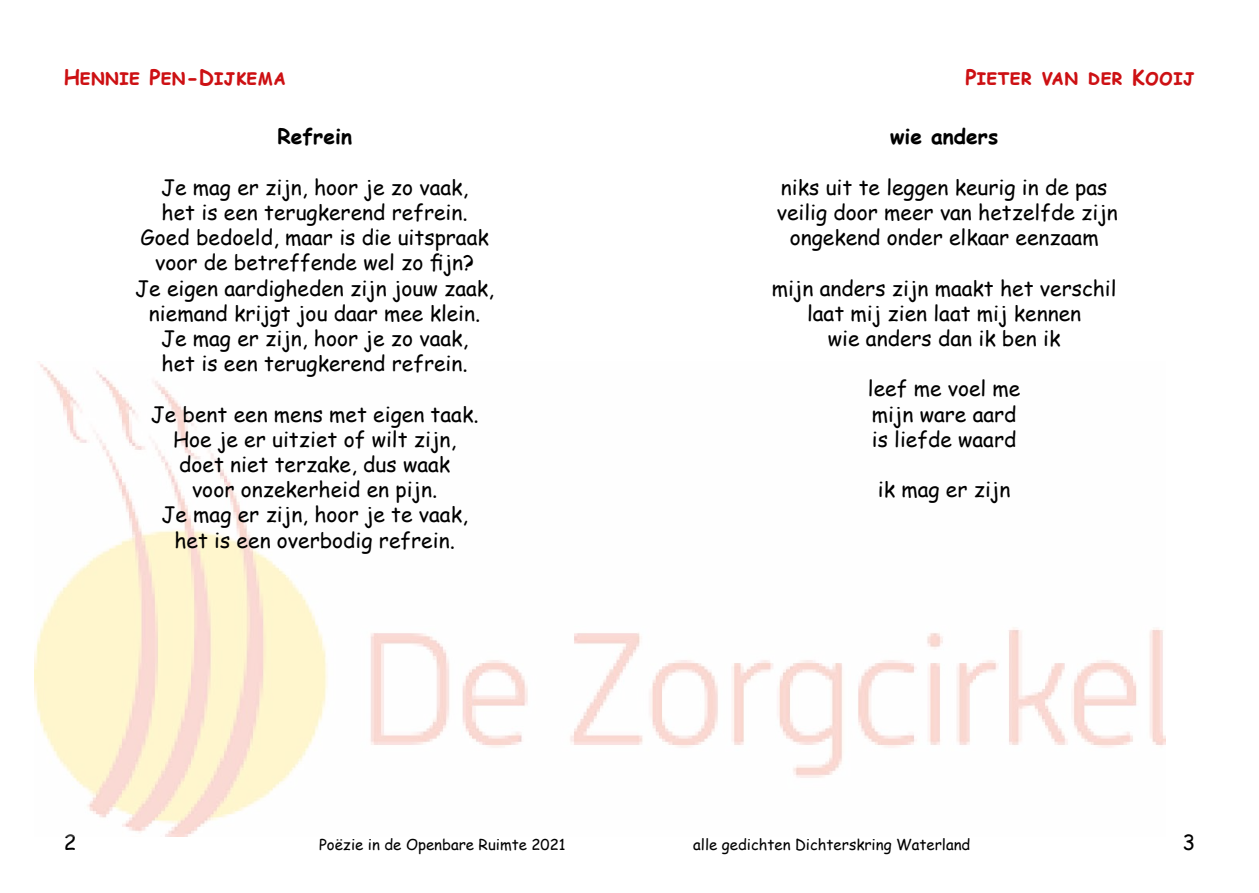
<style>
.page{position:relative;width:1259px;height:893px;background:#fff}
.page>*{position:absolute;margin:0;border:0;box-sizing:border-box;transform-origin:0 0}
.t1{font:21px/25.2px "Comic Sans MS";color:#000;text-align:center}
.t2{font:700 21px "Comic Sans MS";color:#cd1013}
.t3{font:700 21px "Comic Sans MS";color:#000}
.t4{font:15px "Comic Sans MS";color:#000}
</style>
<div class="page">
<img style="left:34px;top:361px;width:1131px;height:475px">
<p class="t2" style="left:64px;top:62px;width:224px">Hennie Pen-Dijkema</p>
<p class="t2" style="left:965px;top:62px;width:231px">Pieter van der Kooij</p>
<p class="t3" style="left:277px;top:121px;width:76px">Refrein</p>
<p class="t1" style="left:135px;top:174px;width:360px">Je mag er zijn, hoor je zo vaak,<br>het is een terugkerend refrein.<br>Goed bedoeld, maar is die uitspraak voor de betreffende wel zo fijn?<br>Je eigen aardigheden zijn jouw zaak, niemand krijgt jou daar mee klein.<br>Je mag er zijn, hoor je zo vaak,<br>het is een terugkerend refrein.</p>
<p class="t1" style="left:151px;top:401px;width:329px">Je bent een mens met eigen taak.<br>Hoe je er uitziet of wilt zijn, doet niet terzake, dus waak<br>voor onzekerheid en pijn.<br>Je mag er zijn, hoor je te vaak, het is een overbodig refrein.</p>
<p class="t3" style="left:890px;top:121px;width:110px">wie anders</p>
<p class="t1" style="left:777px;top:174px;width:342px">niks uit te leggen keurig in de pas veilig door meer van hetzelfde zijn ongekend onder elkaar eenzaam</p>
<p class="t1" style="left:772px;top:275px;width:346px">mijn anders zijn maakt het verschil laat mij zien laat mij kennen<br>wie anders dan ik ben ik</p>
<p class="t1" style="left:868px;top:375px;width:154px;text-align:left">leef me voel me mijn ware aard is liefde waard</p>
<p class="t1" style="left:878px;top:476px;width:134px">ik mag er zijn</p>
<p class="t1" style="left:64px;top:829px;width:14px">2</p>
<p class="t4" style="left:319px;top:834px;width:248px">Poëzie in de Openbare Ruimte 2021</p>
<p class="t4" style="left:693px;top:834px;width:278px">alle gedichten Dichterskring Waterland</p>
<p class="t1" style="left:1182px;top:829px;width:14px">3</p>
</div>
